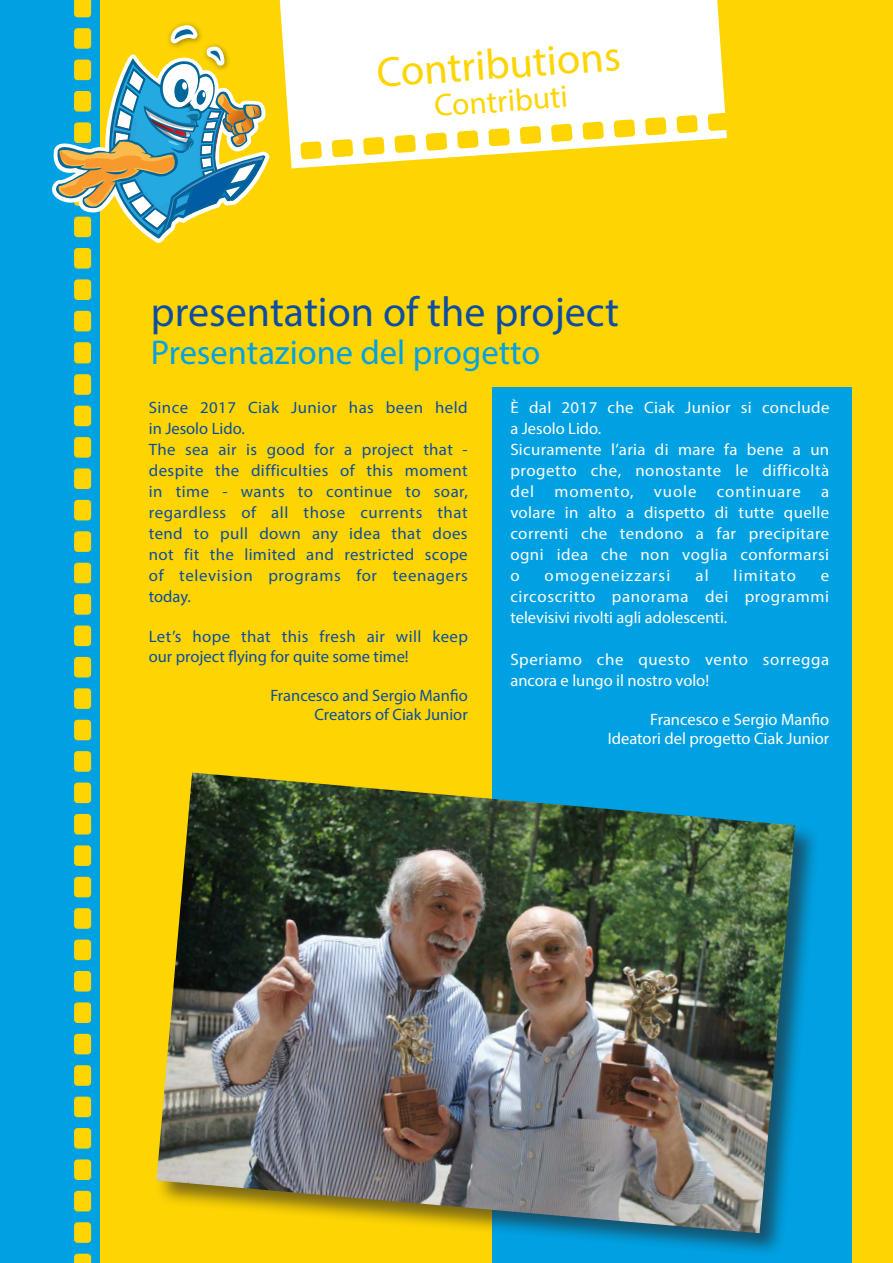
<style>
.page{position:relative;width:893px;height:1263px;background:#fff}
.page>*{position:absolute;margin:0;border:0;box-sizing:border-box;transform-origin:0 0}
.t1{font:42.45px "Myriad Pro";color:#fed503}
.t2{font:42px "Myriad Pro";color:#0d4da1}
.t3{font:34.5px "Myriad Pro";color:#00a1e3}
.t4{font:31.5px "Myriad Pro";color:#fed503}
.Testo_Italiano{font:16.5px/21px "Myriad Pro";letter-spacing:.02em;color:#fff}
.Testo_Italiano-2{font:16.5px/21px "Myriad Pro";letter-spacing:.02em;color:#0d4da1}
.Testo_Italiano-3{font:16.5px "Myriad Pro";color:#fff}
.Testo_Italiano-4{font:16.5px "Myriad Pro";color:#0d4da1}
.Testo_Italiano-5{font:16.5px "Myriad Pro";letter-spacing:.07em;color:#fff}
</style>
<div class="page">
<div style="left:100px;top:0;width:793px;height:1263px;background:#fed503"></div>
<svg style="left:0;top:360px;width:100px;height:903px;background:#1ca6ca"></svg>
<svg style="left:0;top:0;width:270px;height:360px;background:#8eba76"></svg>
<svg style="left:278px;top:0;width:449px;height:168px"></svg>
<div style="left:492px;top:388px;width:360px;height:875px;background:#00a1e3"></div>
<div style="left:155px;top:771px;width:666px;height:487px;background:#231f20;opacity:.6"></div>
<img style="left:156px;top:772px;width:639px;height:461px">
<p class="t1" style="left:375px;top:47px;width:246px;rotate:-4deg">Contributions</p>
<p class="t4" style="left:433px;top:86px;width:135px;rotate:-4deg">Contributi</p>
<p class="t2" style="left:151px;top:286px;width:470px">presentation of the project</p>
<p class="t3" style="left:151px;top:331px;width:391px">Presentazione del progetto</p>
<p class="Testo_Italiano-2" style="left:149px;top:397px;width:320px">Since 2017 Ciak Junior has been held in Jesolo Lido.</p>
<p class="Testo_Italiano-2" style="left:149px;top:439px;width:321px;text-align:justify">The sea air is good for a project that - despite the difficulties of this moment in time - wants to continue to soar, regardless of all those currents that tend to pull down any idea that does not fit the limited and restricted scope of television programs for teenagers today.</p>
<p class="Testo_Italiano-2" style="left:149px;top:627px;width:321px;line-height:19.5px">Let’s hope that this fresh air will keep our project flying for quite some time!</p>
<p class="Testo_Italiano-4" style="left:270px;top:685px;width:199px">Francesco and Sergio Manfio</p>
<p class="Testo_Italiano-4" style="left:314px;top:705px;width:155px">Creators of Ciak Junior</p>
<p class="Testo_Italiano" style="left:510px;top:397px;width:321px">È dal 2017 che Ciak Junior si conclude a Jesolo Lido.</p>
<p class="Testo_Italiano" style="left:510px;top:439px;width:321px;text-align:justify">Sicuramente l’aria di mare fa bene a un progetto che, nonostante le difficoltà del momento, vuole continuare a volare in alto a dispetto di tutte quelle correnti che tendono a far precipitare ogni idea che non voglia conformarsi o</p>
<p class="Testo_Italiano-5" style="left:545px;top:565px;width:127px">omogeneizzarsi</p>
<p class="Testo_Italiano" style="left:695px;top:565px;width:15px">al</p>
<p class="Testo_Italiano-5" style="left:734px;top:565px;width:64px">limitato</p>
<p class="Testo_Italiano" style="left:510px;top:565px;width:321px;text-align:justify;text-indent:311px">e circoscritto panorama dei programmi televisivi rivolti agli adolescenti.</p>
<p class="Testo_Italiano" style="left:510px;top:649px;width:321px">Speriamo che questo vento sorregga ancora e lungo il nostro volo!</p>
<p class="Testo_Italiano-3" style="left:650px;top:709px;width:181px">Francesco e Sergio Manfio</p>
<p class="Testo_Italiano-3" style="left:608px;top:729px;width:223px">Ideatori del progetto Ciak Junior</p>
</div>
